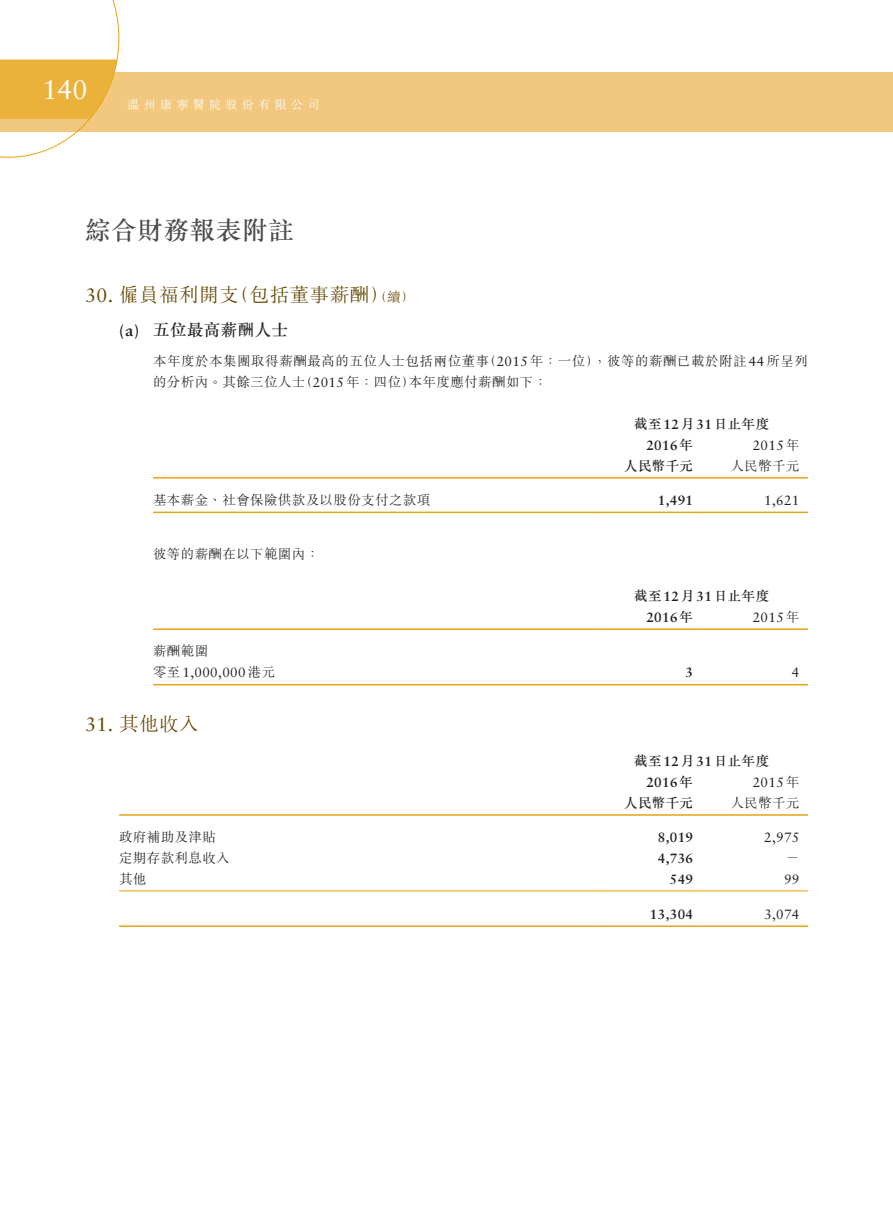
<style>
.page{position:relative;width:893px;height:1212px;background:#fff}
.page>*{position:absolute;margin:0;border:0;box-sizing:border-box;transform-origin:0 0}
.t1{font:27px "Sabon LT Std";color:#fff}
.t2{font:500 25.5px "M Sung HK";letter-spacing:.03em;color:#4b4c4d}
._3__標題{font:300 19.5px "M Sung HK";letter-spacing:.03em;color:#664700}
._4__副標題{font:500 16.5px "M Sung HK";letter-spacing:.03em;color:#231f20}
._1__內文{font:300 13.5px/21px "M Sung HK";letter-spacing:.03em;color:#231f20}
._1__內文-2{font:13.5px "Sabon LT Std";letter-spacing:.03em;color:#231f20}
._1__內文-3{font:500 13.5px "M Sung HK";letter-spacing:.03em;color:#231f20}
._1__內文-4{font:700 13.5px "Sabon LT Std";letter-spacing:.03em;color:#231f20}
.t3{font:300 12px "M Sung HK";letter-spacing:.36em;color:#fff}
.s1{font-family:"Sabon LT Std";font-weight:400}
.s2{font-size:13.5px}
.s3{font-family:"Sabon LT Std";font-weight:700}
.s4{font-family:"M Sung HK";font-weight:500}
.s5{font-family:"M Sung HK";font-weight:300}
</style>
<div class="page">
<div style="left:0;top:72px;width:892px;height:60px;background:#f2c87e"></div>
<svg style="left:0;top:0;width:119px;height:157px"></svg>
<hr style="left:153px;top:477px;width:442px;height:2px;background:#e7a512">
<hr style="left:595px;top:477px;width:107px;height:2px;background:#e7a512">
<hr style="left:702px;top:477px;width:106px;height:2px;background:#e7a512">
<hr style="left:153px;top:512px;width:442px;height:1px;background:#e7a512">
<hr style="left:595px;top:512px;width:107px;height:1px;background:#e7a512">
<hr style="left:702px;top:512px;width:106px;height:1px;background:#e7a512">
<hr style="left:153px;top:628px;width:442px;height:2px;background:#e7a512">
<hr style="left:595px;top:628px;width:107px;height:2px;background:#e7a512">
<hr style="left:702px;top:628px;width:106px;height:2px;background:#e7a512">
<hr style="left:153px;top:684px;width:442px;height:1px;background:#e7a512">
<hr style="left:595px;top:684px;width:107px;height:1px;background:#e7a512">
<hr style="left:702px;top:684px;width:106px;height:1px;background:#e7a512">
<hr style="left:119px;top:814px;width:476px;height:2px;background:#e7a512">
<hr style="left:595px;top:814px;width:107px;height:2px;background:#e7a512">
<hr style="left:702px;top:814px;width:106px;height:2px;background:#e7a512">
<hr style="left:119px;top:890px;width:476px;height:1px;background:#e7a512">
<hr style="left:595px;top:890px;width:107px;height:1px;background:#e7a512">
<hr style="left:702px;top:890px;width:106px;height:1px;background:#e7a512">
<hr style="left:119px;top:925px;width:476px;height:2px;background:#e7a512">
<hr style="left:595px;top:925px;width:107px;height:2px;background:#e7a512">
<hr style="left:702px;top:925px;width:106px;height:2px;background:#e7a512">
<h1 class="t1" style="left:43px;top:73px;width:47px">140</h1>
<p class="t3" style="left:128px;top:96px;width:193px">溫州康寧醫院股份有限公司</p>
<h2 class="t2" style="left:85px;top:212px;width:210px">綜合財務報表附註</h2>
<p class="_3__標題" style="left:85px;top:281px;width:331px"><span class="s1">30.</span> 僱員福利開支（包括董事薪酬）<span class="s2">（續）</span></p>
<p class="_4__副標題" style="left:119px;top:318px;width:171px"><span class="s3">(a)</span> 五位最高薪酬人士</p>
<p class="_1__內文" style="left:153px;top:349px;width:656px">本年度於本集團取得薪酬最高的五位人士包括兩位董事（<span class="s1">2015</span>年：一位），彼等的薪酬已載於附註<span class="s1">44</span>所呈列的分析內。其餘三位人士（<span class="s1">2015</span>年：四位）本年度應付薪酬如下：</p>
<p class="_1__內文-3" style="left:634px;top:414px;width:137px">截至<span class="s3">12</span>月<span class="s3">31</span>日止年度</p>
<p class="_1__內文-4" style="left:646px;top:436px;width:48px">2016<span class="s4">年</span></p>
<p class="_1__內文-2" style="left:753px;top:437px;width:48px">2015<span class="s5">年</span></p>
<p class="_1__內文-3" style="left:624px;top:456px;width:71px">人民幣千元</p>
<p class="_1__內文" style="left:730px;top:454px;width:71px">人民幣千元</p>
<p class="_1__內文" style="left:153px;top:489px;width:279px">基本薪金、社會保險供款及以股份支付之款項</p>
<p class="_1__內文-4" style="left:658px;top:492px;width:37px">1,491</p>
<p class="_1__內文-2" style="left:764px;top:492px;width:37px">1,621</p>
<p class="_1__內文" style="left:153px;top:543px;width:168px">彼等的薪酬在以下範圍內：</p>
<p class="_1__內文-3" style="left:634px;top:586px;width:137px">截至<span class="s3">12</span>月<span class="s3">31</span>日止年度</p>
<p class="_1__內文-4" style="left:646px;top:609px;width:48px">2016<span class="s4">年</span></p>
<p class="_1__內文-2" style="left:753px;top:609px;width:48px">2015<span class="s5">年</span></p>
<p class="_1__內文" style="left:153px;top:640px;width:57px">薪酬範圍</p>
<p class="_1__內文-2" style="left:153px;top:665px;width:123px"><span class="s5">零至</span>1,000,000<span class="s5">港元</span></p>
<p class="_1__內文-4" style="left:686px;top:664px;width:9px">3</p>
<p class="_1__內文-2" style="left:792px;top:665px;width:9px">4</p>
<p class="_3__標題" style="left:85px;top:710px;width:115px"><span class="s1">31.</span> 其他收入</p>
<p class="_1__內文-3" style="left:634px;top:751px;width:137px">截至<span class="s3">12</span>月<span class="s3">31</span>日止年度</p>
<p class="_1__內文-4" style="left:646px;top:774px;width:48px">2016<span class="s4">年</span></p>
<p class="_1__內文-2" style="left:753px;top:774px;width:48px">2015<span class="s5">年</span></p>
<p class="_1__內文-3" style="left:624px;top:793px;width:71px">人民幣千元</p>
<p class="_1__內文" style="left:730px;top:791px;width:71px">人民幣千元</p>
<p class="_1__內文" style="left:119px;top:826px;width:98px">政府補助及津貼</p>
<p class="_1__內文-4" style="left:658px;top:829px;width:37px">8,019</p>
<p class="_1__內文-2" style="left:764px;top:829px;width:37px">2,975</p>
<p class="_1__內文" style="left:119px;top:847px;width:112px">定期存款利息收入</p>
<p class="_1__內文-4" style="left:658px;top:850px;width:37px">4,736</p>
<p class="_1__內文" style="left:786px;top:847px;width:15px">－</p>
<p class="_1__內文" style="left:119px;top:868px;width:29px">其他</p>
<p class="_1__內文-4" style="left:670px;top:871px;width:25px">549</p>
<p class="_1__內文-2" style="left:784px;top:871px;width:17px">99</p>
<p class="_1__內文-4" style="left:650px;top:906px;width:45px">13,304</p>
<p class="_1__內文-2" style="left:764px;top:906px;width:37px">3,074</p>
</div>
